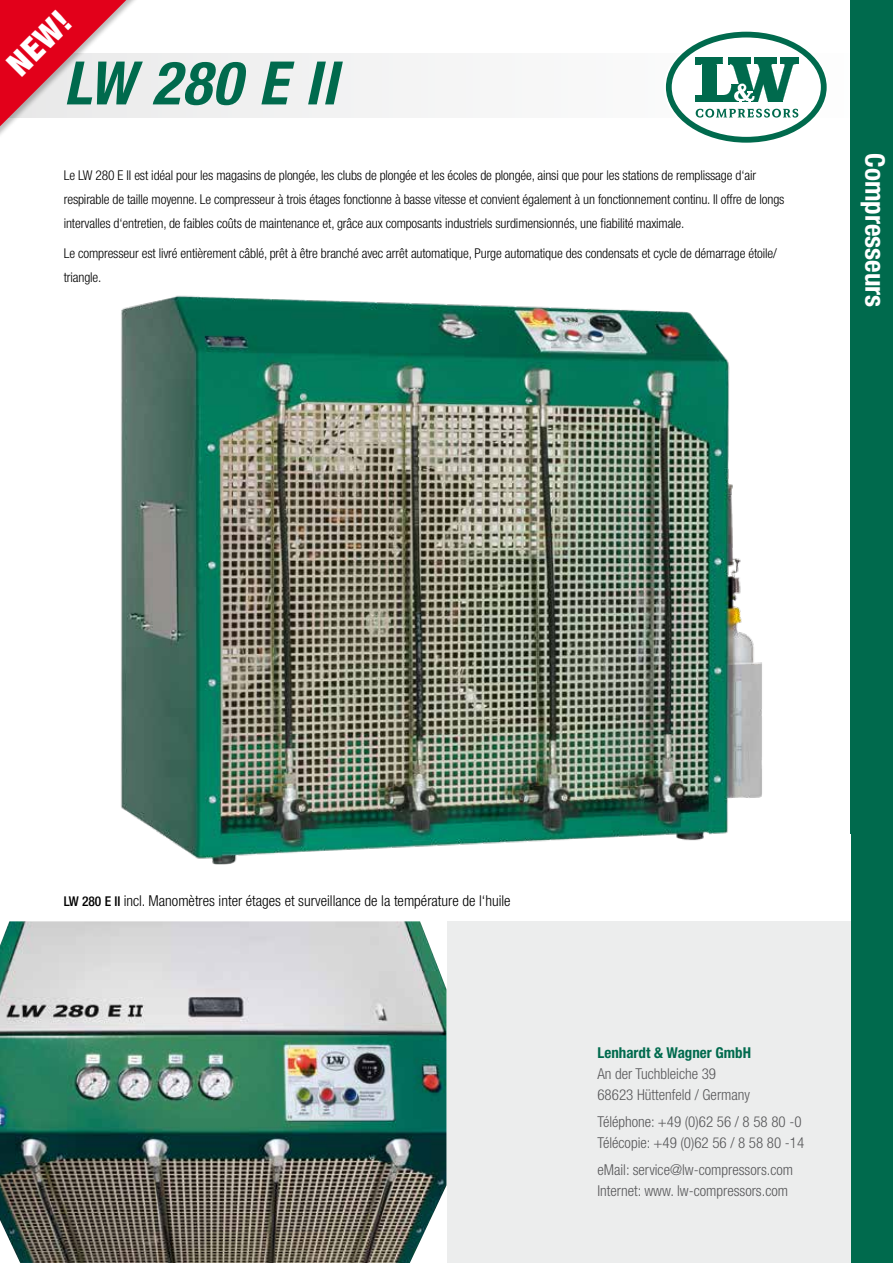
<style>
.page{position:relative;width:893px;height:1263px;background:#fff}
.page>*{position:absolute;margin:0;border:0;box-sizing:border-box;transform-origin:0 0}
.t1{font:italic 700 condensed 60px "Helvetica Neue LT Std";letter-spacing:.025em;color:#006a4d}
.t2{font:900 condensed 33px "Helvetica Neue LT Std";color:#fff}
.t3{font:700 condensed 27px "Helvetica Neue LT Std";color:#fff}
.t4{font:300 condensed 15px/21px "Helvetica Neue LT Std";color:#58585a}
.t5{font:300 condensed 15px "Helvetica Neue LT Std";color:#000}
.t6{font:700 condensed 15px "Helvetica Neue LT Std";color:#006a4d}
.t7{font:300 condensed 13.5px/24px "Helvetica Neue LT Std";letter-spacing:-.01em;color:#000}
.s1{font-weight:500;font-size:13.5px}
</style>
<div class="page">
<div style="left:0;top:54px;width:893px;height:64px;background:#f4f4f5"></div>
<svg style="left:664px;top:30px;width:164px;height:114px"></svg>
<svg style="left:669px;top:35px;width:155px;height:105px;fill:#fff"></svg>
<div style="left:666px;top:32px;width:161px;height:111px;border:6px solid #006a4d;border-radius:50%"></div>
<svg style="left:695px;top:58px;width:104px;height:45px"></svg>
<svg style="left:696px;top:109px;width:102px;height:9px"></svg>
<div style="left:850px;top:0;width:43px;height:1263px;background:#006a4d"></div>
<div style="left:0;top:0;width:152px;height:227px;background:#000;opacity:.27"></div>
<svg style="left:0;top:0;width:146px;height:221px"></svg>
<div style="left:0;top:921px;width:850px;height:342px;background:#eceded"></div>
<img style="left:121px;top:295px;width:641px;height:570px">
<img style="left:0;top:921px;width:446px;height:342px">
<h2 class="t2" style="left:-1px;top:55px;width:76px;rotate:-45deg">NEW!</h2>
<h1 class="t1" style="left:64px;top:47px;width:275px">LW 280 E II</h1>
<p class="t7" style="left:64px;top:163px;width:722px">Le LW 280 E II est idéal pour les magasins de plongée, les clubs de plongée et les écoles de plongée, ainsi que pour les stations de remplissage d‘air respirable de taille moyenne. Le compresseur à trois étages fonctionne à basse vitesse et convient également à un fonctionnement continu. Il offre de longs intervalles d‘entretien, de faibles coûts de maintenance et, grâce aux composants industriels surdimensionnés, une fiabilité maximale.</p>
<p class="t7" style="left:64px;top:241px;width:714px">Le compresseur est livré entièrement câblé, prêt à être branché avec arrêt automatique, Purge automatique des condensats et cycle de démarrage étoile/ triangle.</p>
<h3 class="t3" style="left:891px;top:153px;width:155px;rotate:90deg">Compresseurs</h3>
<p class="t5" style="left:64px;top:892px;width:448px"><span class="s1">LW 280 E II</span> incl. Manomètres inter étages et surveillance de la température de l‘huile</p>
<p class="t6" style="left:597px;top:1043px;width:155px">Lenhardt &amp; Wagner GmbH</p>
<p class="t4" style="left:597px;top:1063px;width:154px">An der Tuchbleiche 39<br>68623 Hüttenfeld / Germany</p>
<p class="t4" style="left:597px;top:1111px;width:208px">Téléphone: +49 (0)62 56 / 8 58 80 -0<br>Télécopie: +49 (0)62 56 / 8 58 80 -14</p>
<p class="t4" style="left:597px;top:1159px;width:197px">eMail: service@lw-compressors.com<br>Internet: www. lw-compressors.com</p>
</div>
